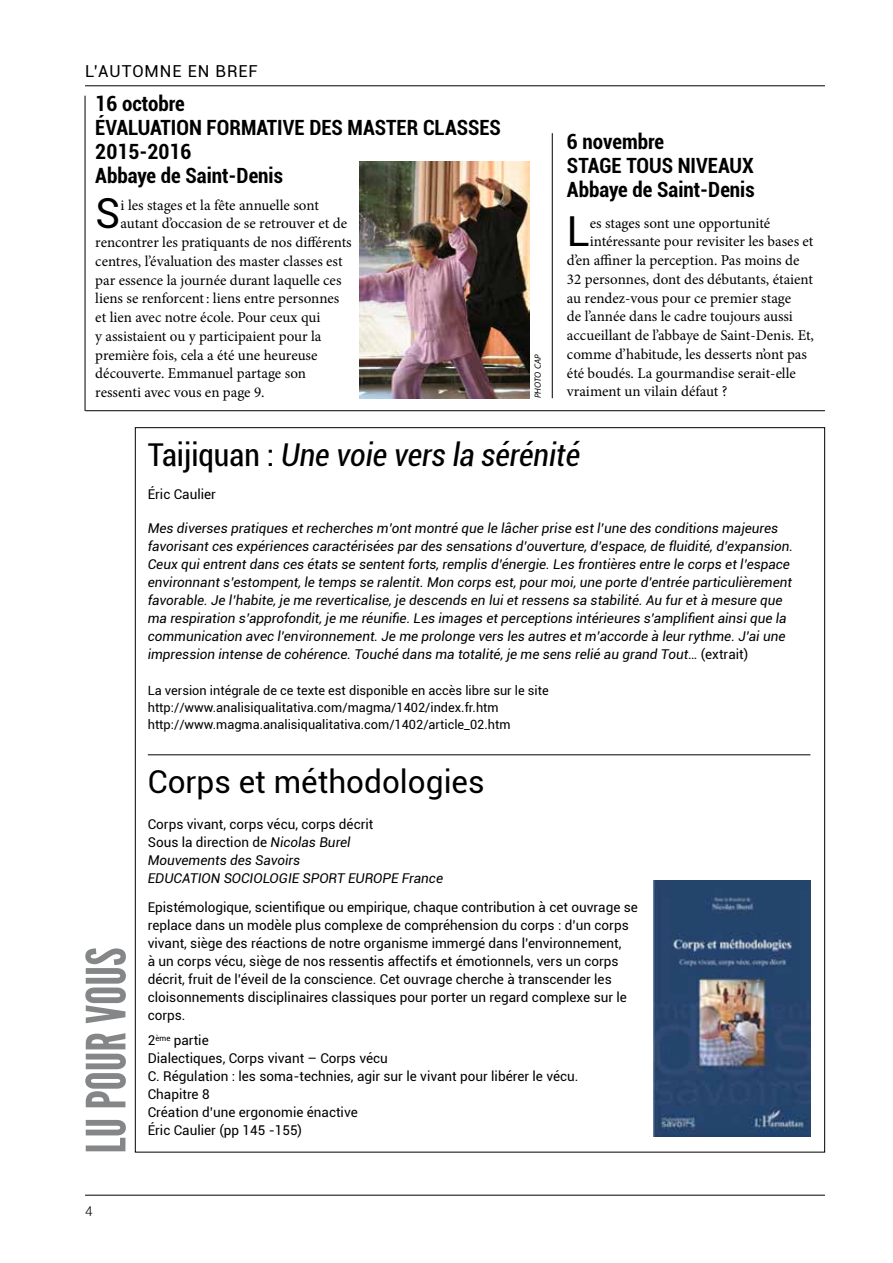
<style>
.page{position:relative;width:893px;height:1263px;background:#fff}
.page>*{position:absolute;margin:0;border:0;box-sizing:border-box;transform-origin:0 0}
.t1{font:54px "League Gothic";color:#848687}
.t2{font:41.4px "Roboto";color:#000}
.t3{font:italic condensed 31.5px "Roboto";color:#000}
.t4{font:31.5px "Roboto";color:#000}
.t5{font:700 condensed 21px/24px "Roboto";color:#000}
.t6{font:16.5px "Roboto";color:#000}
.t7{font:15px "Minion Pro";color:#000}
.t8{font:italic 13.5px/18px "Roboto";color:#000}
.t9{font:13.5px/18px "Roboto";color:#000}
.t10{font:300 13.5px "Roboto";color:#000}
.t11{font:12.75px/17.2px "Roboto";color:#000}
.t12{font:italic 9px "Myriad Pro";color:#000}
.s1{font-style:normal}
</style>
<div class="page">
<hr style="left:85px;top:85px;width:740px;height:1px;background:#000">
<hr style="left:85px;top:1195px;width:740px;height:1px;background:#000">
<img style="left:360px;top:161px;width:170px;height:237px">
<hr style="left:85px;top:96px;width:1px;height:315px;background:#000">
<hr style="left:85px;top:410px;width:740px;height:1px;background:#000">
<img style="left:653px;top:881px;width:157px;height:255px">
<hr style="left:148px;top:754px;width:662px;height:1px;background:#000">
<hr style="left:552px;top:133px;width:1px;height:265px;background:#000">
<p class="t6" style="left:85px;top:60px;width:27px">l’automne</p>
<p class="t6" style="left:188px;top:60px;width:39px">en bref</p>
<h3 class="t5" style="left:95px;top:91px;width:407px">16 OCTOBRE<br>ÉVALUATION FORMATIVE DES MASTER CLASSES<br>2015-2016<br>ABBAYE DE SAINT-DENIS</h3>
<h2 class="t2" style="left:95px;top:185px;width:27px">S</h2>
<p class="t7" style="left:121px;top:195px;width:200px">i les stages et la fête annuelle sont</p>
<p class="t7" style="left:121px;top:214px;width:228px">autant d’occasion de se retrouver et de</p>
<p class="t7" style="left:95px;top:232px;width:258px">rencontrer les pratiquants de nos différents</p>
<p class="t7" style="left:95px;top:251px;width:249px">centres, l’évaluation des master classes est</p>
<p class="t7" style="left:95px;top:270px;width:248px">par essence la journée durant laquelle ces</p>
<p class="t7" style="left:95px;top:289px;width:246px">liens se renforcent: liens entre personnes</p>
<p class="t7" style="left:95px;top:307px;width:227px">et lien avec notre école. Pour ceux qui</p>
<p class="t7" style="left:95px;top:326px;width:228px">y assistaient ou y participaient pour la</p>
<p class="t7" style="left:95px;top:345px;width:224px">première fois, cela a été une heureuse</p>
<p class="t7" style="left:95px;top:364px;width:212px">découverte. Emmanuel partage son</p>
<p class="t7" style="left:95px;top:382px;width:171px">ressenti avec vous en page 9.</p>
<p class="t12" style="left:532px;top:398px;width:46px;rotate:-90deg">PHOTO CAP</p>
<h3 class="t5" style="left:567px;top:129px;width:189px">6 NOVEMBRE<br>STAGE TOUS NIVEAUX<br>ABBAYE DE SAINT-DENIS</h3>
<h2 class="t2" style="left:567px;top:203px;width:24px">L</h2>
<p class="t7" style="left:590px;top:213px;width:182px">es stages sont une opportunité</p>
<p class="t7" style="left:590px;top:232px;width:225px">intéressante pour revisiter les bases et</p>
<p class="t7" style="left:567px;top:250px;width:234px">d’en affiner la perception. Pas moins de</p>
<p class="t7" style="left:567px;top:269px;width:248px">32 personnes, dont des débutants, étaient</p>
<p class="t7" style="left:567px;top:288px;width:226px">au rendez-vous pour ce premier stage</p>
<p class="t7" style="left:567px;top:307px;width:227px">de l’année dans le cadre toujours aussi</p>
<p class="t7" style="left:567px;top:325px;width:248px">accueillant de l’abbaye de Saint-Denis. Et,</p>
<p class="t7" style="left:567px;top:344px;width:241px">comme d’habitude, les desserts n’ont pas</p>
<p class="t7" style="left:567px;top:363px;width:231px">été boudés. La gourmandise serait-elle</p>
<p class="t7" style="left:567px;top:382px;width:162px">vraiment un vilain défaut ?</p>
<h1 class="t1" style="left:74px;top:1153px;width:208px;rotate:-90deg">lu pour vous</h1>
<p class="t10" style="left:85px;top:1201px;width:9px">4</p>
<h3 class="t3" style="left:148px;top:433px;width:434px"><span class="s1">Taijiquan :</span> Une voie vers la sérénité</h3>
<p class="t9" style="left:148px;top:485px;width:70px">Éric Caulier</p>
<p class="t8" style="left:148px;top:519px;width:647px">Mes diverses pratiques et recherches m’ont montré que le lâcher prise est l’une des conditions majeures favorisant ces expériences caractérisées par des sensations d’ouverture, d’espace, de fluidité, d’expansion.<br>Ceux qui entrent dans ces états se sentent forts, remplis d’énergie. Les frontières entre le corps et l’espace environnant s’estompent, le temps se ralentit. Mon corps est, pour moi, une porte d’entrée particulièrement favorable. Je l’habite, je me reverticalise, je descends en lui et ressens sa stabilité. Au fur et à mesure que ma respiration s’approfondit, je me réunifie. Les images et perceptions intérieures s’amplifient ainsi que la communication avec l’environnement. Je me prolonge vers les autres et m’accorde à leur rythme. J’ai une impression intense de cohérence. Touché dans ma totalité, je me sens relié au grand Tout<span class="s1">… (extrait)</span></p>
<p class="t11" style="left:148px;top:681px;width:402px">La version intégrale de ce texte est disponible en accès libre sur le site http://www.analisiqualitativa.com/magma/1402/index.fr.htm http://www.magma.analisiqualitativa.com/1402/article_02.htm</p>
<h3 class="t4" style="left:148px;top:760px;width:338px">Corps et méthodologies</h3>
<p class="t8" style="left:148px;top:815px;width:297px"><span class="s1">Corps vivant, corps vécu, corps décrit<br>Sous la direction de</span> Nicolas Burel<br>Mouvements des Savoirs<br>EDUCATION SOCIOLOGIE SPORT EUROPE France</p>
<p class="t9" style="left:148px;top:897px;width:492px">Epistémologique, scientifique ou empirique, chaque contribution à cet ouvrage se replace dans un modèle plus complexe de compréhension du corps : d’un corps vivant, siège des réactions de notre organisme immergé dans l’environnement,<br>à un corps vécu, siège de nos ressentis affectifs et émotionnels, vers un corps décrit, fruit de l’éveil de la conscience. Cet ouvrage cherche à transcender les cloisonnements disciplinaires classiques pour porter un regard complexe sur le corps.</p>
<p class="t9" style="left:148px;top:1031px;width:432px">2<sup>ème</sup> partie<br>Dialectiques, Corps vivant – Corps vécu<br>C. Régulation : les soma-technies, agir sur le vivant pour libérer le vécu.<br>Chapitre 8<br>Création d’une ergonomie énactive<br>Éric Caulier (pp 145 -155)</p>
</div>
